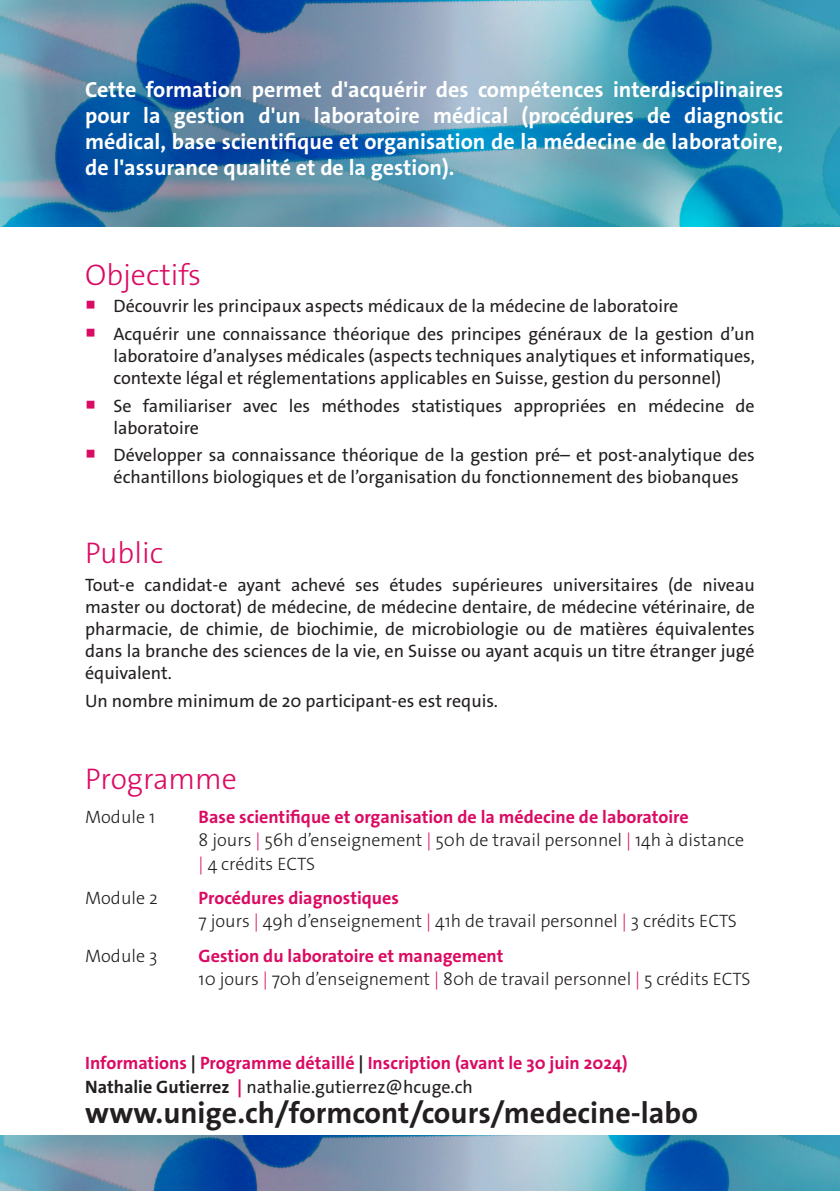
<style>
.page{position:relative;width:840px;height:1191px;background:#fff}
.page>*{position:absolute;margin:0;border:0;box-sizing:border-box;transform-origin:0 0}
.retrait5{font:700 30px "The Sans Os F";color:#231f20}
.titre{font:300 30px "The Sans Os F";color:#db0a62}
.texte{font:700 22px/26px "The Sans Os F";color:#fff;text-align:justify}
.retrait5-2{font:18px/22px "The Sans Os F";color:#231f20}
.texte-2{font:18px/22px "The Sans Os F";color:#231f20;text-align:justify}
.thesansligth{font:300 18px/23.2px "The Sans Os F";color:#231f20}
.thesansligth-2{font:700 18px "The Sans Os F";color:#db0a62}
.titre-2{font:700 18px "The Sans Os F";color:#db0a62}
.titre-3{font:18px "The Sans Os F";color:#231f20}
.s1{color:#db0a62}
.s2{color:#231f20}
.s3{font-weight:700}
.s4{font-weight:700;color:#db0a62}
</style>
<div class="page">
<img style="left:0;top:0;width:839px;height:227px">
<img style="left:0;top:1135px;width:839px;height:56px">
<p class="texte" style="left:85px;top:77px;width:699px">Cette formation permet d'acquérir des compétences interdisciplinaires pour la gestion d'un laboratoire médical (procédures de diagnostic médical, base scientifique et organisation de la médecine de laboratoire, de l'assurance qualité et de la gestion).</p>
<p class="titre" style="left:85px;top:255px;width:117px">Objectifs</p>
<p class="retrait5-2" style="left:85px;top:295px;width:594px"><span class="s1">○</span> Découvrir les principaux aspects médicaux de la médecine de laboratoire</p>
<p class="retrait5-2" style="left:113px;top:323px;width:642px;text-align:justify;text-indent:-28px"><span class="s1">○</span> Acquérir une connaissance théorique des principes généraux de la gestion d’un laboratoire d’analyses médicales (aspects techniques analytiques et informatiques, contexte légal et réglementations applicables en Suisse, gestion du personnel)</p>
<p class="retrait5-2" style="left:113px;top:394px;width:642px;text-indent:-28px"><span class="s1">○</span> Se familiariser avec les méthodes statistiques appropriées en médecine de laboratoire</p>
<p class="retrait5-2" style="left:113px;top:444px;width:642px;text-indent:-28px"><span class="s1">○</span> Développer sa connaissance théorique de la gestion pré– et post-analytique des échantillons biologiques et de l’organisation du fonctionnement des biobanques</p>
<p class="titre" style="left:85px;top:534px;width:79px">Public</p>
<p class="texte-2" style="left:85px;top:574px;width:671px">Tout-e candidat-e ayant achevé ses études supérieures universitaires (de niveau master ou doctorat) de médecine, de médecine dentaire, de médecine vétérinaire, de pharmacie, de chimie, de biochimie, de microbiologie ou de matières équivalentes dans la branche des sciences de la vie, en Suisse ou ayant acquis un titre étranger jugé équivalent.</p>
<p class="texte-2" style="left:85px;top:689px;width:414px">Un nombre minimum de 20 participant-es est requis.</p>
<p class="titre" style="left:85px;top:759px;width:153px">Programme</p>
<p class="thesansligth" style="left:85px;top:805px;width:71px">Module 1</p>
<p class="thesansligth-2" style="left:198px;top:805px;width:491px">Base scientifique et organisation de la médecine de laboratoire</p>
<p class="thesansligth" style="left:198px;top:829px;width:546px">8 jours <span class="s1">|</span> 56h d’enseignement <span class="s1">|</span> 50h de travail personnel <span class="s1">|</span> 14h à distance <span class="s1">|</span> 4 crédits ECTS</p>
<p class="thesansligth" style="left:85px;top:886px;width:74px">Module 2</p>
<p class="thesansligth-2" style="left:198px;top:886px;width:202px">Procédures diagnostiques</p>
<p class="thesansligth" style="left:198px;top:910px;width:539px">7 jours <span class="s1">|</span> 49h d’enseignement <span class="s1">|</span> 41h de travail personnel <span class="s1">|</span> 3 crédits ECTS</p>
<p class="thesansligth" style="left:85px;top:944px;width:74px">Module 3</p>
<p class="thesansligth-2" style="left:198px;top:944px;width:306px">Gestion du laboratoire et management</p>
<p class="thesansligth" style="left:198px;top:967px;width:553px">10 jours <span class="s1">|</span> 70h d’enseignement <span class="s1">|</span> 80h de travail personnel <span class="s1">|</span> 5 crédits ECTS</p>
<p class="titre-2" style="left:85px;top:1051px;width:543px">Informations <span class="s2">|</span> Programme détaillé <span class="s2">|</span> Inscription (avant le 30 juin 2024)</p>
<p class="titre-3" style="left:85px;top:1075px;width:389px"><span class="s3">Nathalie Gutierrez</span> <span class="s4">|</span> nathalie.gutierrez@hcuge.ch</p>
<p class="retrait5" style="left:85px;top:1093px;width:614px">www.unige.ch/formcont/cours/medecine-labo</p>
</div>
